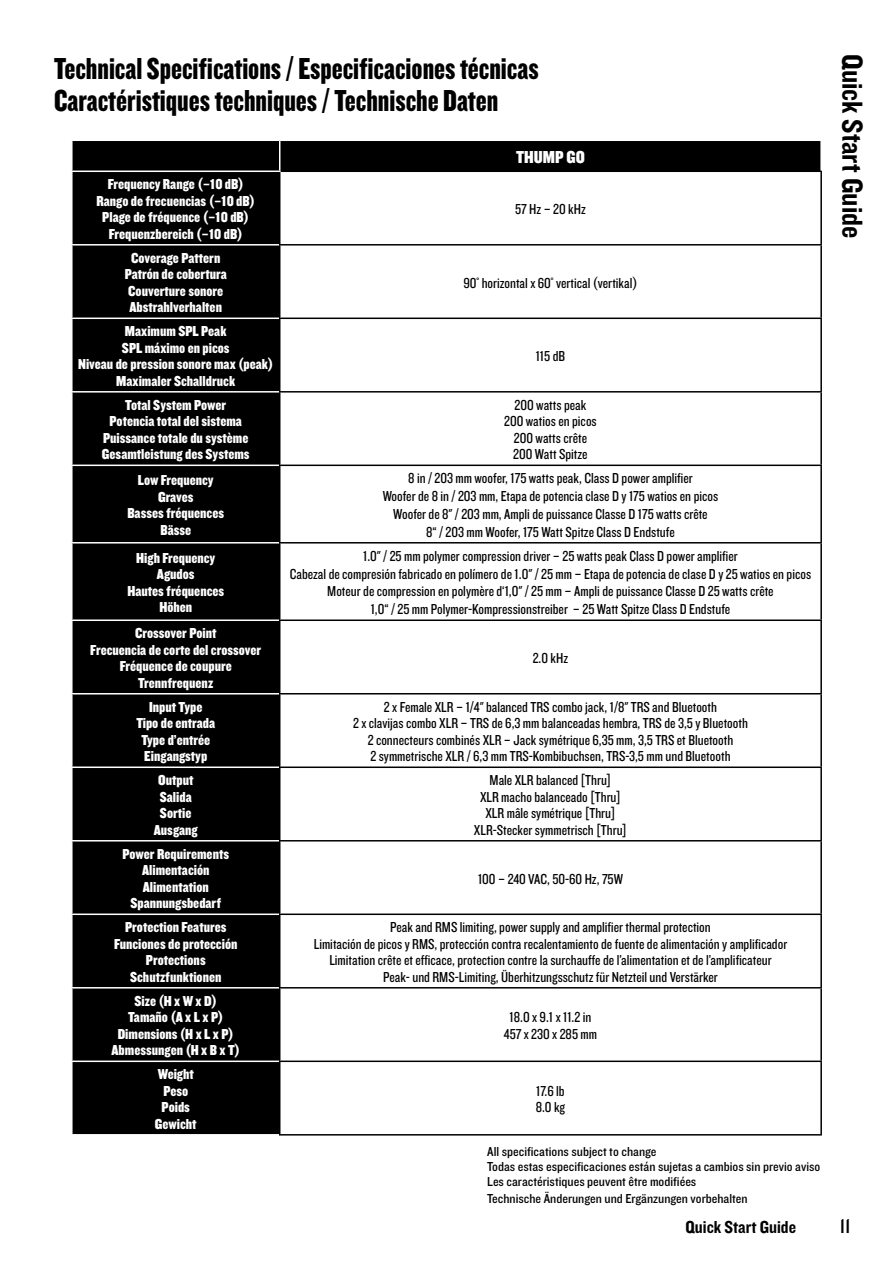
<style>
.page{position:relative;width:893px;height:1263px;background:#fff}
.page>*{position:absolute;margin:0;border:0;box-sizing:border-box;transform-origin:0 0}
.t1{font:31.5px/31.5px "Knockout 69 Full Liteweight";color:#000}
.t2{font:30px "Knockout 50 Welterweight";color:#000}
.t3{font:21px "Knockout 30 Junior Welterwt";color:#000}
.t4{font:18px "Knockout 50 Welterweight";color:#000}
.t5{font:18px "Knockout 70 Full Welterwt";color:#fff}
.t6{font:15px/16.5px "Knockout 29 Junior Ltweight";color:#000;text-align:center}
.t7{font:15px/16.5px "Knockout 70 Full Welterwt";color:#fff;text-align:center}
.t8{font:13.5px/15px "Knockout 30 Junior Welterwt";color:#000}
</style>
<div class="page">
<div style="left:73px;top:141px;width:747px;height:30px;background:#000"></div>
<div style="left:73px;top:172px;width:206px;height:962px;background:#000"></div>
<hr style="left:280px;top:171px;width:542px;height:1px;background:#000">
<hr style="left:279px;top:172px;width:1px;height:72px;background:#000">
<hr style="left:820px;top:172px;width:2px;height:72px;background:#000">
<hr style="left:279px;top:244px;width:543px;height:2px;background:#000">
<hr style="left:279px;top:246px;width:1px;height:72px;background:#000">
<hr style="left:820px;top:246px;width:2px;height:72px;background:#000">
<hr style="left:279px;top:318px;width:543px;height:1px;background:#000">
<hr style="left:279px;top:319px;width:1px;height:72px;background:#000">
<hr style="left:820px;top:319px;width:2px;height:72px;background:#000">
<hr style="left:279px;top:391px;width:543px;height:2px;background:#000">
<hr style="left:279px;top:393px;width:1px;height:72px;background:#000">
<hr style="left:820px;top:393px;width:2px;height:72px;background:#000">
<hr style="left:279px;top:465px;width:543px;height:1px;background:#000">
<hr style="left:279px;top:466px;width:1px;height:76px;background:#000">
<hr style="left:820px;top:466px;width:2px;height:76px;background:#000">
<hr style="left:279px;top:542px;width:543px;height:1px;background:#000">
<hr style="left:279px;top:543px;width:1px;height:76px;background:#000">
<hr style="left:820px;top:543px;width:2px;height:76px;background:#000">
<hr style="left:279px;top:619px;width:543px;height:2px;background:#000">
<hr style="left:279px;top:621px;width:1px;height:72px;background:#000">
<hr style="left:820px;top:621px;width:2px;height:72px;background:#000">
<hr style="left:279px;top:694px;width:1px;height:72px;background:#000">
<hr style="left:820px;top:694px;width:2px;height:72px;background:#000">
<hr style="left:279px;top:768px;width:1px;height:72px;background:#000">
<hr style="left:820px;top:768px;width:2px;height:72px;background:#000">
<hr style="left:279px;top:841px;width:1px;height:72px;background:#000">
<hr style="left:820px;top:841px;width:2px;height:72px;background:#000">
<hr style="left:279px;top:915px;width:1px;height:72px;background:#000">
<hr style="left:820px;top:915px;width:2px;height:72px;background:#000">
<hr style="left:279px;top:988px;width:1px;height:72px;background:#000">
<hr style="left:820px;top:988px;width:2px;height:72px;background:#000">
<hr style="left:279px;top:1062px;width:1px;height:72px;background:#000">
<hr style="left:820px;top:1062px;width:2px;height:72px;background:#000">
<hr style="left:279px;top:141px;width:1px;height:30px;background:#fff">
<hr style="left:71px;top:244px;width:208px;height:2px;background:#fff">
<hr style="left:71px;top:318px;width:208px;height:1px;background:#fff">
<hr style="left:71px;top:391px;width:208px;height:2px;background:#fff">
<hr style="left:71px;top:465px;width:208px;height:1px;background:#fff">
<hr style="left:71px;top:542px;width:208px;height:1px;background:#fff">
<hr style="left:71px;top:619px;width:208px;height:2px;background:#fff">
<hr style="left:71px;top:693px;width:208px;height:1px;background:#fff">
<hr style="left:71px;top:766px;width:208px;height:2px;background:#fff">
<hr style="left:71px;top:840px;width:208px;height:1px;background:#fff">
<hr style="left:71px;top:913px;width:208px;height:2px;background:#fff">
<hr style="left:71px;top:987px;width:208px;height:1px;background:#fff">
<hr style="left:71px;top:1060px;width:208px;height:2px;background:#fff">
<hr style="left:279px;top:693px;width:543px;height:1px;background:#000">
<hr style="left:279px;top:766px;width:543px;height:2px;background:#000">
<hr style="left:279px;top:840px;width:543px;height:1px;background:#000">
<hr style="left:279px;top:913px;width:543px;height:2px;background:#000">
<hr style="left:279px;top:987px;width:543px;height:1px;background:#000">
<hr style="left:279px;top:1060px;width:543px;height:2px;background:#000">
<hr style="left:279px;top:1134px;width:543px;height:1px;background:#000">
<h1 class="t1" style="left:54px;top:52px;width:486px">Technical Specifications / Especificaciones técnicas<br>Caractéristiques techniques / Technische Daten</h1>
<p class="t7" style="left:96px;top:176px;width:160px">Frequency Range (–10 dB)<br>Rango de frecuencias (–10 dB)<br>Plage de fréquence (–10 dB)<br>Frequenzbereich (–10 dB)</p>
<p class="t7" style="left:125px;top:249px;width:103px">Coverage Pattern<br>Patrón de cobertura<br>Couverture sonore<br>Abstrahlverhalten</p>
<p class="t7" style="left:78px;top:323px;width:197px">Maximum SPL Peak<br>SPL máximo en picos<br>Niveau de pression sonore max (peak)<br>Maximaler Schalldruck</p>
<p class="t5" style="left:516px;top:145px;width:70px">THUMP GO</p>
<p class="t6" style="left:515px;top:200px;width:72px">57 Hz – 20 kHz</p>
<p class="t6" style="left:463px;top:274px;width:176px">90˚ horizontal x 60˚ vertical (vertikal)</p>
<p class="t6" style="left:536px;top:347px;width:31px">115 dB</p>
<p class="t7" style="left:102px;top:396px;width:149px">Total System Power<br>Potencia total del sistema<br>Puissance totale du système<br>Gesamtleistung des Systems</p>
<p class="t6" style="left:504px;top:396px;width:94px">200 watts peak<br>200 watios en picos<br>200 watts crête<br>200 Watt Spitze</p>
<p class="t7" style="left:127px;top:472px;width:98px">Low Frequency<br>Graves<br>Basses fréquences<br>Bässe</p>
<p class="t6" style="left:383px;top:469px;width:337px;line-height:17.9px">8 in / 203 mm woofer, 175 watts peak, Class D power amplifier<br>Woofer de 8 in / 203 mm, Etapa de potencia clase D y 175 watios en picos Woofer de 8" / 203 mm, Ampli de puissance Classe D 175 watts crête<br>8“ / 203 mm Woofer, 175 Watt Spitze Class D Endstufe</p>
<p class="t7" style="left:127px;top:549px;width:98px">High Frequency<br>Agudos<br>Hautes fréquences<br>Höhen</p>
<p class="t6" style="left:290px;top:546px;width:523px;line-height:17.9px">1.0" / 25 mm polymer compression driver – 25 watts peak Class D power amplifier<br>Cabezal de compresión fabricado en polímero de 1.0" / 25 mm – Etapa de potencia de clase D y 25 watios en picos Moteur de compression en polymère d‘1,0" / 25 mm – Ampli de puissance Classe D 25 watts crête<br>1,0“ / 25 mm Polymer-Kompressionstreiber – 25 Watt Spitze Class D Endstufe</p>
<p class="t7" style="left:90px;top:625px;width:172px">Crossover Point<br>Frecuencia de corte del crossover<br>Fréquence de coupure<br>Trennfrequenz</p>
<p class="t6" style="left:533px;top:649px;width:37px">2.0 kHz</p>
<p class="t7" style="left:136px;top:698px;width:80px">Input Type<br>Tipo de entrada<br>Type d’entrée<br>Eingangstyp</p>
<p class="t6" style="left:353px;top:698px;width:396px">2 x Female XLR – 1/4" balanced TRS combo jack, 1/8" TRS and Bluetooth<br>2 x clavijas combo XLR – TRS de 6,3 mm balanceadas hembra, TRS de 3,5 y Bluetooth 2 connecteurs combinés XLR – Jack symétrique 6,35 mm, 3,5 TRS et Bluetooth<br>2 symmetrische XLR / 6,3 mm TRS-Kombibuchsen, TRS-3,5 mm und Bluetooth</p>
<p class="t7" style="left:154px;top:772px;width:46px">Output<br>Salida<br>Sortie<br>Ausgang</p>
<p class="t6" style="left:474px;top:771px;width:155px">Male XLR balanced [Thru]<br>XLR macho balanceado [Thru]<br>XLR mâle symétrique [Thru]<br>XLR-Stecker symmetrisch [Thru]</p>
<p class="t7" style="left:123px;top:845px;width:108px">Power Requirements<br>Alimentación<br>Alimentation<br>Spannungsbedarf</p>
<p class="t6" style="left:478px;top:870px;width:146px">100 – 240 VAC, 50-60 Hz, 75W</p>
<p class="t7" style="left:114px;top:919px;width:125px">Protection Features<br>Funciones de protección<br>Protections<br>Schutzfunktionen</p>
<p class="t6" style="left:314px;top:918px;width:475px">Peak and RMS limiting, power supply and amplifier thermal protection<br>Limitación de picos y RMS, protección contra recalentamiento de fuente de alimentación y amplificador Limitation crête et efficace, protection contre la surchauffe de l’alimentation et de l’amplificateur<br>Peak- und RMS-Limiting, Überhitzungsschutz für Netzteil und Verstärker</p>
<p class="t7" style="left:111px;top:992px;width:130px">Size (H x W x D)<br>Tamaño (A x L x P)<br>Dimensions (H x L x P)<br>Abmessungen (H x B x T)</p>
<p class="t6" style="left:504px;top:1008px;width:95px">18.0 x 9.1 x 11.2 in<br>457 x 230 x 285 mm</p>
<p class="t7" style="left:155px;top:1066px;width:43px">Weight<br>Peso<br>Poids<br>Gewicht</p>
<p class="t6" style="left:536px;top:1082px;width:31px;text-align:left">17.6 lb<br>8.0 kg</p>
<p class="t8" style="left:487px;top:1143px;width:335px">All specifications subject to change<br>Todas estas especificaciones están sujetas a cambios sin previo aviso<br>Les caractéristiques peuvent être modifiées</p>
<p class="t8" style="left:487px;top:1190px;width:262px">Technische Änderungen und Ergänzungen vorbehalten</p>
<p class="t4" style="left:685px;top:1215px;width:112px">Quick Start Guide</p>
<h2 class="t2" style="left:872px;top:54px;width:186px;rotate:90deg">Quick Start Guide</h2>
<h3 class="t3" style="left:840px;top:1211px;width:12px">11</h3>
</div>
